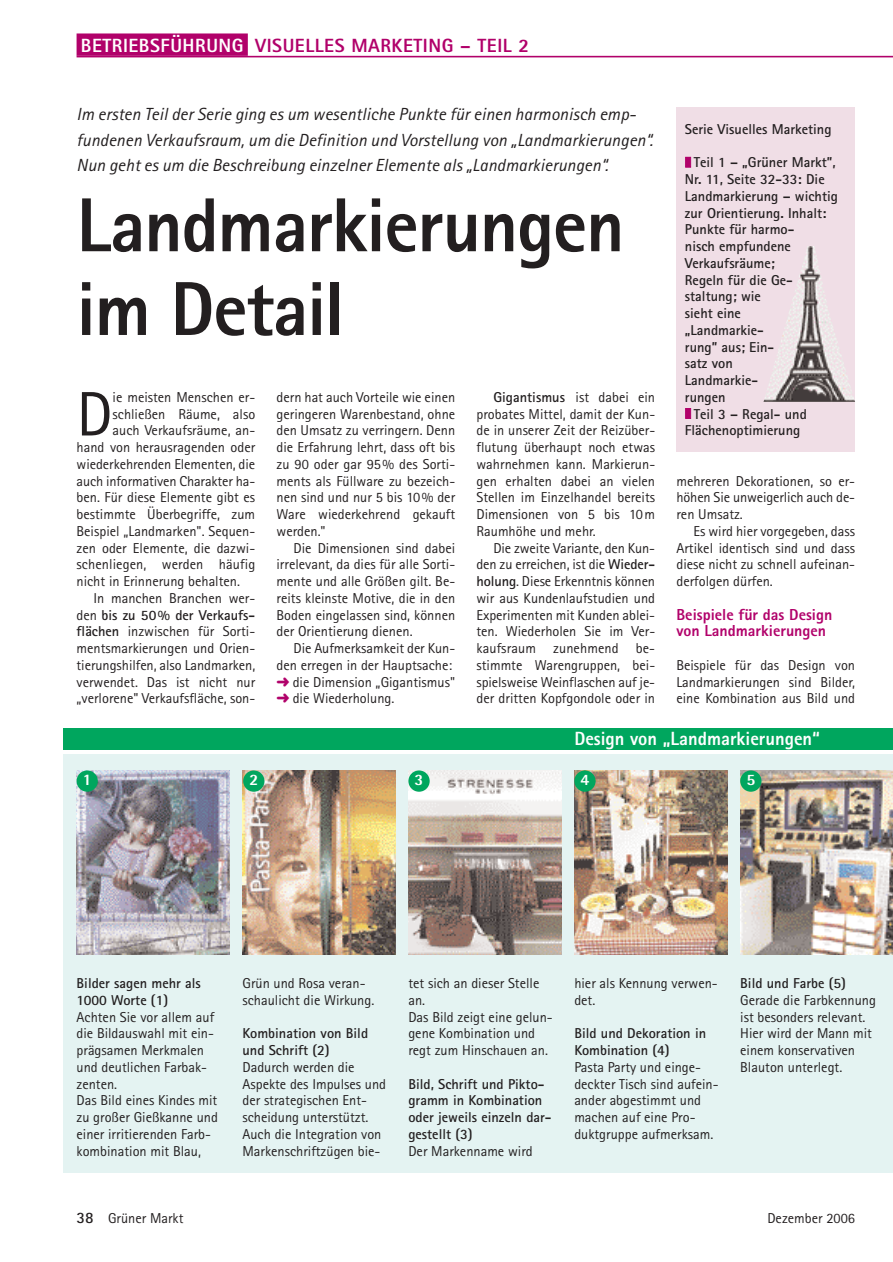
<style>
.page{position:relative;width:893px;height:1262px;background:#fff}
.page>*{position:absolute;margin:0;border:0;box-sizing:border-box;transform-origin:0 0}
.t1{font:800 76.5px/83.7px "Rotis Sans Serif";letter-spacing:-.015em;color:#231f20}
.t2{font:62.85px "Rotis Sans Serif";color:#231f20}
.t3{font:800 19.2px "Rotis Sans Serif";letter-spacing:.025em;color:#b1016a}
.t4{font:800 19.2px "Rotis Sans Serif";color:#fff}
.t5{font:italic 17.55px/25.5px "Rotis Sans Serif";letter-spacing:.005em;color:#231f20}
.t6{font:800 15.9px/16.8px "Rotis Sans Serif";color:#b1016a}
.t7{font:800 15.9px "Rotis Semi Sans";color:#fff}
.t8{font:14.4px/16.8px "Rotis Sans Serif";color:#231f20}
.t9{font:700 14.4px/16.8px "Rotis Sans Serif";color:#231f20}
.s1{color:#fff}
.s2{font-weight:400}
.s3{font-weight:700}
.s4{color:#b1016a}
.s5{font-weight:700;font-size:15.9px}
</style>
<div class="page">
<div style="left:64px;top:753px;width:828px;height:419px;background:#e4f3f2"></div>
<div style="left:64px;top:728px;width:828px;height:21px;background:#00a65e"></div>
<div style="left:77px;top:33px;width:171px;height:23px;background:#b1016a"></div>
<hr style="left:77px;top:56px;width:815px;height:1px;background:#b1016a">
<div style="left:676px;top:107px;width:179px;height:345px;background:#f0dee6"></div>
<img style="left:763px;top:246px;width:92px;height:156px">
<img style="left:77px;top:770px;width:153px;height:184px">
<img style="left:242px;top:770px;width:153px;height:184px">
<img style="left:408px;top:770px;width:153px;height:184px">
<img style="left:574px;top:770px;width:153px;height:184px">
<img style="left:740px;top:770px;width:152px;height:184px">
<div style="left:77px;top:770px;width:21px;height:21px;background:#00a65e;border-radius:50%"></div>
<div style="left:243px;top:770px;width:21px;height:21px;background:#00a65e;border-radius:50%"></div>
<div style="left:408px;top:770px;width:21px;height:21px;background:#00a65e;border-radius:50%"></div>
<div style="left:574px;top:770px;width:21px;height:21px;background:#00a65e;border-radius:50%"></div>
<div style="left:740px;top:770px;width:21px;height:21px;background:#00a65e;border-radius:50%"></div>
<h3 class="t3" style="left:81px;top:38px;width:450px"><span class="s1">BETRIEBSFÜHRUNG</span> VISUELLES MARKETING – TEIL 2</h3>
<p class="t5" style="left:77px;top:103px;width:578px">Im ersten Teil der Serie ging es um wesentliche Punkte für einen harmonisch emp&shy;fundenen Verkaufsraum, um die Definition und Vorstellung von „Landmarkierungen“.<br>Nun geht es um die Beschreibung einzelner Elemente als „Landmarkierungen“.</p>
<h1 class="t1" style="left:77px;top:191px;width:549px">Landmarkierungen im Detail</h1>
<h2 class="t2" style="left:77px;top:392px;width:38px">D</h2>
<p class="t8" style="left:113px;top:390px;width:144px">ie meisten Menschen er-</p>
<p class="t8" style="left:113px;top:407px;width:144px">schließen Räume, also</p>
<p class="t8" style="left:113px;top:423px;width:144px">auch Verkaufsräume, an-</p>
<p class="t8" style="left:77px;top:440px;width:180px">hand von herausragenden oder</p>
<p class="t8" style="left:77px;top:457px;width:180px">wiederkehrenden Elementen, die</p>
<p class="t8" style="left:77px;top:474px;width:180px">auch informativen Charakter ha-</p>
<p class="t8" style="left:77px;top:490px;width:180px">ben. Für diese Elemente gibt es</p>
<p class="t8" style="left:77px;top:507px;width:180px">bestimmte Überbegriffe, zum</p>
<p class="t8" style="left:77px;top:524px;width:180px">Beispiel „Landmarken". Sequen-</p>
<p class="t8" style="left:77px;top:541px;width:180px">zen oder Elemente, die dazwi-</p>
<p class="t8" style="left:77px;top:557px;width:180px">schenliegen, werden häufig</p>
<p class="t8" style="left:77px;top:574px;width:165px">nicht in Erinnerung behalten.</p>
<p class="t8" style="left:94px;top:591px;width:163px">In manchen Branchen wer-</p>
<p class="t9" style="left:77px;top:608px;width:180px"><span class="s2">den</span> bis zu 50% der Verkaufs-</p>
<p class="t8" style="left:77px;top:624px;width:180px"><span class="s3">flächen</span> inzwischen für Sorti-</p>
<p class="t8" style="left:77px;top:641px;width:180px">mentsmarkierungen und Orien-</p>
<p class="t8" style="left:77px;top:658px;width:180px">tierungshilfen, also Landmarken,</p>
<p class="t8" style="left:77px;top:675px;width:180px">verwendet. Das ist nicht nur</p>
<p class="t8" style="left:77px;top:691px;width:180px">„verlorene" Verkaufsfläche, son-</p>
<p class="t8" style="left:276px;top:390px;width:180px;text-align:justify">dern hat auch Vorteile wie einen geringeren Warenbestand, ohne den Umsatz zu verringern. Denn die Erfahrung lehrt, dass oft bis zu 90 oder gar 95% des Sorti&shy;ments als Füllware zu bezeich&shy;nen sind und nur 5 bis 10% der Ware wiederkehrend gekauft werden."</p>
<p class="t8" style="left:276px;top:541px;width:180px;text-align:justify;text-indent:17px">Die Dimensionen sind dabei irrelevant, da dies für alle Sorti&shy;mente und alle Größen gilt. Be&shy;reits kleinste Motive, die in den Boden eingelassen sind, können der Orientierung dienen.</p>
<p class="t8" style="left:276px;top:641px;width:180px;text-indent:17px">Die Aufmerksamkeit der Kun&shy;den erregen in der Hauptsache: <span class="s4">➜</span> die Dimension „Gigantismus" <span class="s4">➜</span> die Wiederholung.</p>
<p class="t8" style="left:476px;top:390px;width:180px;text-align:justify;text-indent:17px"><span class="s3">Gigantismus</span> ist dabei ein probates Mittel, damit der Kun&shy;de in unserer Zeit der Reizüber&shy;flutung überhaupt noch etwas wahrnehmen kann. Markierun&shy;gen erhalten dabei an vielen Stellen im Einzelhandel bereits Dimensionen von 5 bis 10m Raumhöhe und mehr.</p>
<p class="t8" style="left:476px;top:541px;width:180px;text-align:justify;text-indent:17px">Die zweite Variante, den Kun&shy;den zu erreichen, ist die <span class="s3">Wieder&shy;holung</span>. Diese Erkenntnis können wir aus Kundenlaufstudien und Experimenten mit Kunden ablei&shy;ten. Wiederholen Sie im Ver&shy;kaufsraum zunehmend be&shy;stimmte Warengruppen, bei&shy;spielsweise Weinflaschen auf je&shy;der dritten Kopfgondole oder in</p>
<p class="t9" style="left:685px;top:122px;width:148px">Serie Visuelles Marketing</p>
<p class="t9" style="left:685px;top:156px;width:155px"><span class="s4">❚</span> Teil 1 – „Grüner Markt”,<br>Nr. 11, Seite 32-33: Die<br>Landmarkierung – wichtig zur Orientierung. Inhalt:<br>Punkte für harmo-<br>nisch empfundene<br>Verkaufsräume;<br>Regeln für die Ge&shy;staltung; wie<br>sieht eine<br>„Landmarkie-<br>rung” aus; Ein-<br>satz von<br>Landmarkie-<br>rungen<br><span class="s4">❚</span> Teil 3 – Regal- und<br>Flächenoptimierung</p>
<p class="t8" style="left:676px;top:474px;width:180px;text-align:justify">mehreren Dekorationen, so er&shy;höhen Sie unweigerlich auch de&shy;ren Umsatz.</p>
<p class="t8" style="left:676px;top:524px;width:180px;text-align:justify;text-indent:17px">Es wird hier vorgegeben, dass Artikel identisch sind und dass diese nicht zu schnell aufeinan&shy;derfolgen dürfen.</p>
<p class="t6" style="left:676px;top:607px;width:157px">Beispiele für das Design von Landmarkierungen</p>
<p class="t8" style="left:676px;top:658px;width:180px;text-align:justify">Beispiele für das Design von Landmarkierungen sind Bilder, eine Kombination aus Bild und</p>
<h3 class="t4" style="left:574px;top:732px;width:247px">Design von „Landmarkierungen“</h3>
<p class="t7" style="left:83px;top:774px;width:10px">1</p>
<p class="t7" style="left:249px;top:774px;width:10px">2</p>
<p class="t7" style="left:414px;top:774px;width:10px">3</p>
<p class="t7" style="left:580px;top:774px;width:10px">4</p>
<p class="t7" style="left:746px;top:774px;width:10px">5</p>
<p class="t9" style="left:77px;top:976px;width:126px">Bilder sagen mehr als<br>1000 Worte (1)</p>
<p class="t8" style="left:77px;top:1009px;width:143px">Achten Sie vor allem auf die Bildauswahl mit ein&shy;prägsamen Merkmalen und deutlichen Farbak&shy;zenten.<br>Das Bild eines Kindes mit zu großer Gießkanne und einer irritierenden Farb&shy;kombination mit Blau,</p>
<p class="t8" style="left:242px;top:976px;width:133px">Grün und Rosa veran&shy;schaulicht die Wirkung.</p>
<p class="t9" style="left:242px;top:1026px;width:127px">Kombination von Bild und Schrift (2)</p>
<p class="t8" style="left:242px;top:1060px;width:145px">Dadurch werden die<br>Aspekte des Impulses und der strategischen Ent&shy;scheidung unterstützt.<br>Auch die Integration von<br>Markenschriftzügen bie-</p>
<p class="t8" style="left:408px;top:976px;width:146px">tet sich an dieser Stelle an.<br>Das Bild zeigt eine gelun&shy;gene Kombination und regt zum Hinschauen an.</p>
<p class="t9" style="left:408px;top:1076px;width:145px">Bild, Schrift und Pikto&shy;gramm in Kombination oder jeweils einzeln dar&shy;gestellt (3)</p>
<p class="t8" style="left:408px;top:1143px;width:126px">Der Markenname wird</p>
<p class="t8" style="left:574px;top:976px;width:145px">hier als Kennung verwen&shy;det.</p>
<p class="t9" style="left:574px;top:1026px;width:133px">Bild und Dekoration in<br>Kombination (4)</p>
<p class="t8" style="left:574px;top:1060px;width:146px">Pasta Party und einge&shy;deckter Tisch sind aufein&shy;ander abgestimmt und machen auf eine Pro&shy;duktgruppe aufmerksam.</p>
<p class="t9" style="left:740px;top:976px;width:107px">Bild und Farbe (5)</p>
<p class="t8" style="left:740px;top:993px;width:137px">Gerade die Farbkennung ist besonders relevant.<br>Hier wird der Mann mit einem konservativen<br>Blauton unterlegt.</p>
<p class="t8" style="left:77px;top:1210px;width:108px"><span class="s5">38</span> Grüner Markt</p>
<p class="t8" style="left:767px;top:1210px;width:89px">Dezember 2006</p>
</div>
